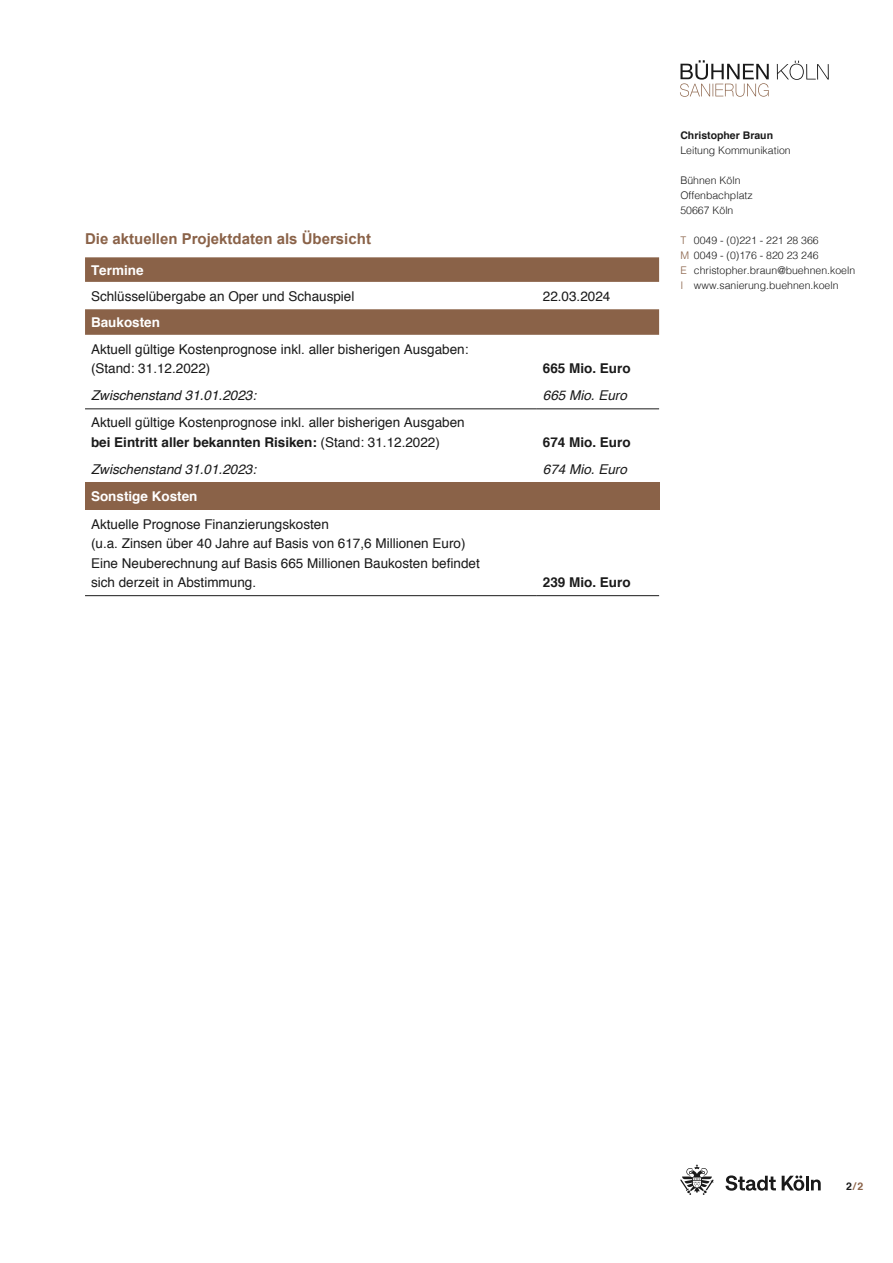
<style>
.page{position:relative;width:893px;height:1263px;background:#fff}
.page>*{position:absolute;margin:0;border:0;box-sizing:border-box;transform-origin:0 0}
.t1{font:700 15px "Arial";color:#8a6248}
.t2{font:13.5px/19.5px "Helvetica";color:#1a1a1a}
.t3{font:italic 13.5px "Helvetica";color:#1a1a1a}
.t4{font:700 13.5px "Helvetica";color:#1a1a1a}
.t5{font:700 13.5px "Helvetica";color:#fff}
.t6{font:300 10.5px/15px "Helvetica";color:#1a1a1a}
.t7{font:700 10.5px "Helvetica";color:#1a1a1a}
.t8{font:700 10.5px "Helvetica";color:#8a6248}
.s1{font-weight:700}
.s2{color:#8a6248}
.s3{color:#1a1a1a}
</style>
<div class="page">
<svg style="left:85px;top:257px;width:574px;height:78px"></svg>
<div style="left:85px;top:483px;width:574px;height:27px;background:#8a6248"></div>
<hr style="left:85px;top:409px;width:452px;height:1px;background:#1a1a1a">
<hr style="left:537px;top:409px;width:122px;height:1px;background:#1a1a1a">
<hr style="left:85px;top:595px;width:452px;height:1px;background:#1a1a1a">
<hr style="left:537px;top:595px;width:122px;height:1px;background:#1a1a1a">
<svg style="left:680px;top:1164px;width:34px;height:31px"></svg>
<svg style="left:725px;top:1175px;width:51px;height:16px"></svg>
<svg style="left:782px;top:1175px;width:22px;height:16px"></svg>
<hr style="left:806px;top:1176px;width:3px;height:14px;background:#1a1a1a">
<svg style="left:811px;top:1179px;width:10px;height:11px"></svg>
<svg style="left:777px;top:61px;width:52px;height:19px"></svg>
<svg style="left:680px;top:60px;width:89px;height:37px"></svg>
<p class="t1" style="left:85px;top:230px;width:287px">Die aktuellen Projektdaten als Übersicht</p>
<p class="t5" style="left:91px;top:264px;width:54px">Termine</p>
<p class="t2" style="left:91px;top:287px;width:265px">Schlüsselübergabe an Oper und Schauspiel</p>
<p class="t2" style="left:543px;top:287px;width:69px">22.03.2024</p>
<p class="t5" style="left:91px;top:317px;width:71px">Baukosten</p>
<p class="t2" style="left:91px;top:340px;width:379px">Aktuell gültige Kostenprognose inkl. aller bisherigen Ausgaben: (Stand: 31.12.2022)</p>
<p class="t4" style="left:543px;top:363px;width:89px">665 Mio. Euro</p>
<p class="t3" style="left:91px;top:390px;width:167px">Zwischenstand 31.01.2023:</p>
<p class="t3" style="left:543px;top:390px;width:86px">665 Mio. Euro</p>
<p class="t2" style="left:91px;top:414px;width:375px">Aktuell gültige Kostenprognose inkl. aller bisherigen Ausgaben <span class="s1">bei Eintritt aller bekannten Risiken:</span> (Stand: 31.12.2022)</p>
<p class="t4" style="left:543px;top:437px;width:89px">674 Mio. Euro</p>
<p class="t3" style="left:91px;top:464px;width:167px">Zwischenstand 31.01.2023:</p>
<p class="t3" style="left:543px;top:464px;width:86px">674 Mio. Euro</p>
<p class="t5" style="left:91px;top:491px;width:108px">Sonstige Kosten</p>
<p class="t2" style="left:91px;top:515px;width:390px">Aktuelle Prognose Finanzierungskosten<br>(u.a. Zinsen über 40 Jahre auf Basis von 617,6 Millionen Euro)<br>Eine Neuberechnung auf Basis 665 Millionen Baukosten befindet sich derzeit in Abstimmung.</p>
<p class="t4" style="left:543px;top:577px;width:89px">239 Mio. Euro</p>
<p class="t7" style="left:680px;top:131px;width:94px">Christopher Braun</p>
<p class="t6" style="left:680px;top:143px;width:112px">Leitung Kommunikation</p>
<p class="t6" style="left:680px;top:173px;width:74px">Bühnen Köln<br>Offenbachplatz<br>50667 Köln</p>
<p class="t6" style="left:680px;top:233px;width:176px"><span class="s2">T</span> 0049 - (0)221 - 221 28 366<br><span class="s2">M</span> 0049 - (0)176 - 820 23 246<br><span class="s2">E</span> christopher.braun@buehnen.koeln<br><span class="s2">I</span> www.sanierung.buehnen.koeln</p>
<p class="t8" style="left:846px;top:1182px;width:19px"><span class="s3">2</span>/2</p>
</div>
